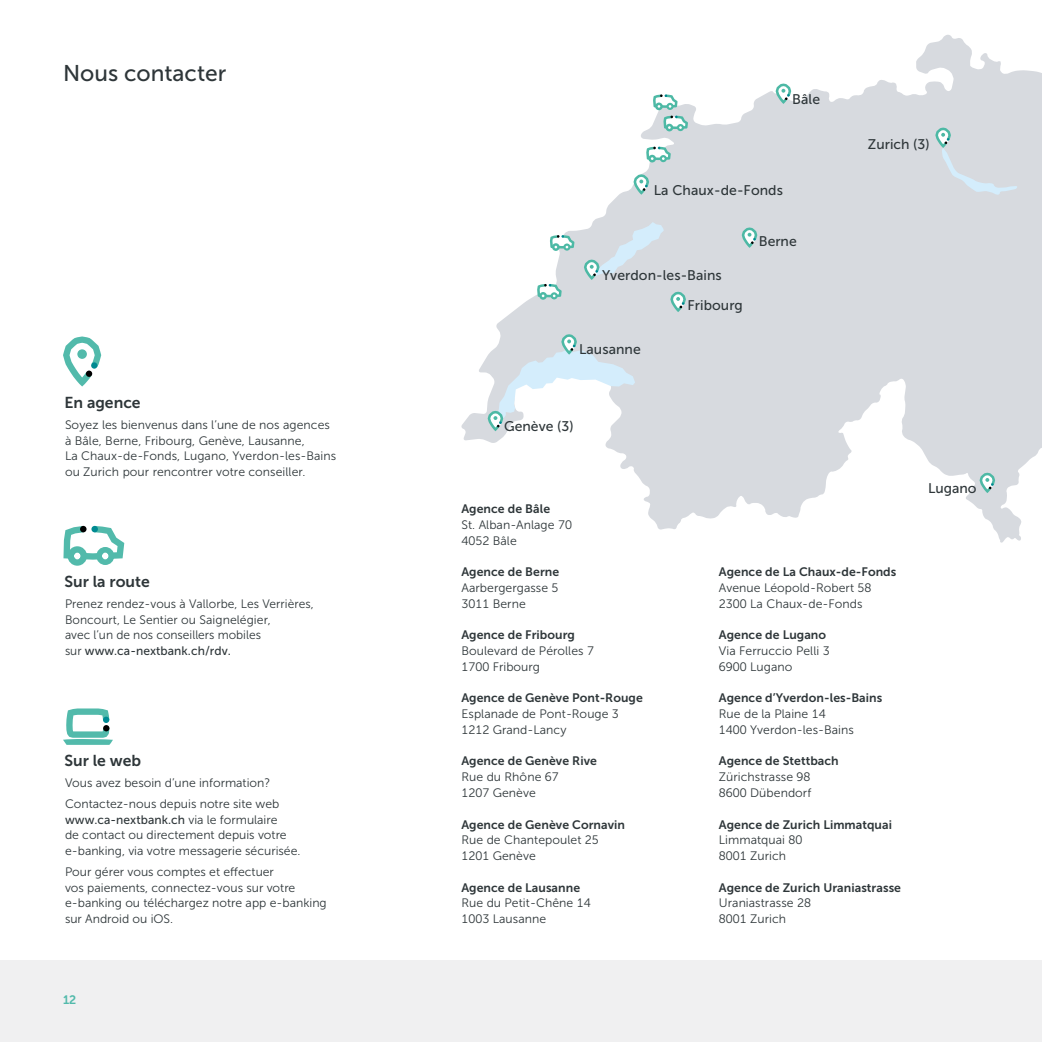
<style>
.page{position:relative;width:1042px;height:1042px;background:#fff}
.page>*{position:absolute;margin:0;border:0;box-sizing:border-box;transform-origin:0 0}
.t1{font:22.75px "Museo Sans 500";color:#2e3639}
.t2{font:15.75px "Museo Sans 700";color:#2e3639}
.t3{font:14px "Museo Sans 500";letter-spacing:.005em;color:#2e3639}
.t4{font:12.25px/15.8px "Museo Sans 300";letter-spacing:.005em;color:#2e3639}
.t5{font:12.25px "Museo Sans 700";letter-spacing:.005em;color:#2e3639}
.t6{font:12.25px "Museo Sans 500";letter-spacing:.005em;color:#2e3639}
.t7{font:12.25px "Museo Sans 700";color:#52baab}
.s1{font-family:"Museo Sans 300"}
.s2{font-family:"Museo Sans 500"}
</style>
<div class="page">
<div style="left:0;top:961px;width:1042px;height:81px;background:#f0f0f1"></div>
<svg style="left:461px;top:35px;width:581px;height:507px;fill:#d7dadf"></svg>
<svg style="left:775px;top:84px;width:16px;height:20px"></svg>
<svg style="left:670px;top:292px;width:16px;height:20px"></svg>
<svg style="left:742px;top:227px;width:15px;height:21px"></svg>
<svg style="left:488px;top:334px;width:147px;height:97px"></svg>
<svg style="left:584px;top:222px;width:80px;height:58px;background:#d3dee4"></svg>
<svg style="left:633px;top:174px;width:16px;height:21px"></svg>
<svg style="left:935px;top:128px;width:83px;height:67px;background:#d4dbe0"></svg>
<svg style="left:653px;top:94px;width:24px;height:16px"></svg>
<svg style="left:663px;top:116px;width:25px;height:15px"></svg>
<svg style="left:550px;top:235px;width:24px;height:16px"></svg>
<svg style="left:537px;top:284px;width:25px;height:16px"></svg>
<svg style="left:646px;top:147px;width:25px;height:15px"></svg>
<svg style="left:979px;top:473px;width:16px;height:20px"></svg>
<svg style="left:63px;top:336px;width:38px;height:50px"></svg>
<div style="left:91px;top:362px;width:6px;height:7px;background:#008a91;border-radius:50%"></div>
<div style="left:86px;top:370px;width:6px;height:7px;background:#000;border-radius:50%"></div>
<div style="left:77px;top:349px;width:10px;height:10px;background:#52baab;border-radius:50%"></div>
<svg style="left:63px;top:526px;width:61px;height:40px"></svg>
<div style="left:80px;top:526px;width:7px;height:6px;background:#000;border-radius:50%"></div>
<div style="left:91px;top:526px;width:7px;height:6px;background:#008a91;border-radius:50%"></div>
<svg style="left:63px;top:708px;width:50px;height:37px"></svg>
<p class="t1" style="left:63px;top:61px;width:165px">Nous contacter</p>
<p class="t2" style="left:64px;top:394px;width:78px">En agence</p>
<p class="t4" style="left:65px;top:417px;width:266px">Soyez les bienvenus dans l’une de nos agences</p>
<p class="t4" style="left:65px;top:432px;width:273px">à Bâle, Berne, Fribourg, Genève, Lausanne,<br>La Chaux-de-Fonds, Lugano, Yverdon-les-Bains</p>
<p class="t4" style="left:65px;top:464px;width:242px">ou Zurich pour rencontrer votre conseiller.</p>
<p class="t2" style="left:64px;top:573px;width:87px">Sur la route</p>
<p class="t4" style="left:65px;top:596px;width:250px">Prenez rendez-vous à Vallorbe, Les Verrières,<br>Boncourt, Le Sentier ou Saignelégier,<br>avec l’un de nos conseillers mobiles</p>
<p class="t6" style="left:65px;top:644px;width:167px"><span class="s1">sur</span> www.ca-nextbank.ch/rdv.</p>
<p class="t2" style="left:64px;top:752px;width:78px">Sur le web</p>
<p class="t4" style="left:65px;top:775px;width:207px">Vous avez besoin d’une information?</p>
<p class="t4" style="left:65px;top:796px;width:237px">Contactez-nous depuis notre site web <span class="s2">www.ca-nextbank.ch</span> via le formulaire<br>de contact ou directement depuis votre e-banking, via votre messagerie sécurisée.</p>
<p class="t4" style="left:65px;top:864px;width:263px">Pour gérer vous comptes et effectuer<br>vos paiements, connectez-vous sur votre e-banking ou téléchargez notre app e-banking sur Android ou iOS.</p>
<p class="t7" style="left:63px;top:993px;width:15px">12</p>
<p class="t3" style="left:792px;top:91px;width:29px">Bâle</p>
<p class="t3" style="left:654px;top:182px;width:131px">La Chaux-de-Fonds</p>
<p class="t3" style="left:602px;top:267px;width:121px">Yverdon-les-Bains</p>
<p class="t3" style="left:579px;top:341px;width:63px">Lausanne</p>
<p class="t3" style="left:687px;top:298px;width:57px">Fribourg</p>
<p class="t3" style="left:759px;top:233px;width:39px">Berne</p>
<p class="t3" style="left:504px;top:418px;width:71px">Genève (3)</p>
<p class="t3" style="left:868px;top:136px;width:63px">Zurich (3)</p>
<p class="t3" style="left:928px;top:480px;width:50px">Lugano</p>
<p class="t5" style="left:461px;top:502px;width:90px">Agence de Bâle</p>
<p class="t4" style="left:461px;top:517px;width:112px">St. Alban-Anlage 70</p>
<p class="t4" style="left:461px;top:533px;width:57px">4052 Bâle</p>
<p class="t5" style="left:461px;top:565px;width:99px">Agence de Berne</p>
<p class="t4" style="left:461px;top:580px;width:99px">Aarbergergasse 5</p>
<p class="t4" style="left:461px;top:596px;width:66px">3011 Berne</p>
<p class="t5" style="left:461px;top:628px;width:115px">Agence de Fribourg</p>
<p class="t4" style="left:461px;top:643px;width:134px">Boulevard de Pérolles 7</p>
<p class="t4" style="left:461px;top:659px;width:80px">1700 Fribourg</p>
<p class="t5" style="left:461px;top:691px;width:183px">Agence de Genève Pont-Rouge</p>
<p class="t4" style="left:461px;top:706px;width:159px">Esplanade de Pont-Rouge 3</p>
<p class="t4" style="left:461px;top:722px;width:106px">1212 Grand-Lancy</p>
<p class="t5" style="left:461px;top:754px;width:137px">Agence de Genève Rive</p>
<p class="t4" style="left:461px;top:769px;width:99px">Rue du Rhône 67</p>
<p class="t4" style="left:461px;top:785px;width:76px">1207 Genève</p>
<p class="t5" style="left:461px;top:817px;width:165px">Agence de Genève Cornavin</p>
<p class="t4" style="left:461px;top:832px;width:139px">Rue de Chantepoulet 25</p>
<p class="t4" style="left:461px;top:848px;width:76px">1201 Genève</p>
<p class="t5" style="left:461px;top:880px;width:120px">Agence de Lausanne</p>
<p class="t4" style="left:461px;top:895px;width:131px">Rue du Petit-Chêne 14</p>
<p class="t4" style="left:461px;top:911px;width:86px">1003 Lausanne</p>
<p class="t5" style="left:719px;top:565px;width:179px">Agence de La Chaux-de-Fonds</p>
<p class="t4" style="left:719px;top:580px;width:154px">Avenue Léopold-Robert 58</p>
<p class="t4" style="left:719px;top:596px;width:145px">2300 La Chaux-de-Fonds</p>
<p class="t5" style="left:719px;top:628px;width:109px">Agence de Lugano</p>
<p class="t4" style="left:719px;top:643px;width:112px">Via Ferruccio Pelli 3</p>
<p class="t4" style="left:719px;top:659px;width:75px">6900 Lugano</p>
<p class="t5" style="left:719px;top:691px;width:165px">Agence d’Yverdon-les-Bains</p>
<p class="t4" style="left:719px;top:706px;width:108px">Rue de la Plaine 14</p>
<p class="t4" style="left:719px;top:722px;width:136px">1400 Yverdon-les-Bains</p>
<p class="t5" style="left:719px;top:754px;width:121px">Agence de Stettbach</p>
<p class="t4" style="left:719px;top:769px;width:93px">Zürichstrasse 98</p>
<p class="t4" style="left:719px;top:785px;width:94px">8600 Dübendorf</p>
<p class="t5" style="left:719px;top:817px;width:175px">Agence de Zurich Limmatquai</p>
<p class="t4" style="left:719px;top:832px;width:85px">Limmatquai 80</p>
<p class="t4" style="left:719px;top:848px;width:69px">8001 Zurich</p>
<p class="t5" style="left:719px;top:880px;width:184px">Agence de Zurich Uraniastrasse</p>
<p class="t4" style="left:719px;top:895px;width:94px">Uraniastrasse 28</p>
<p class="t4" style="left:719px;top:911px;width:69px">8001 Zurich</p>
</div>
